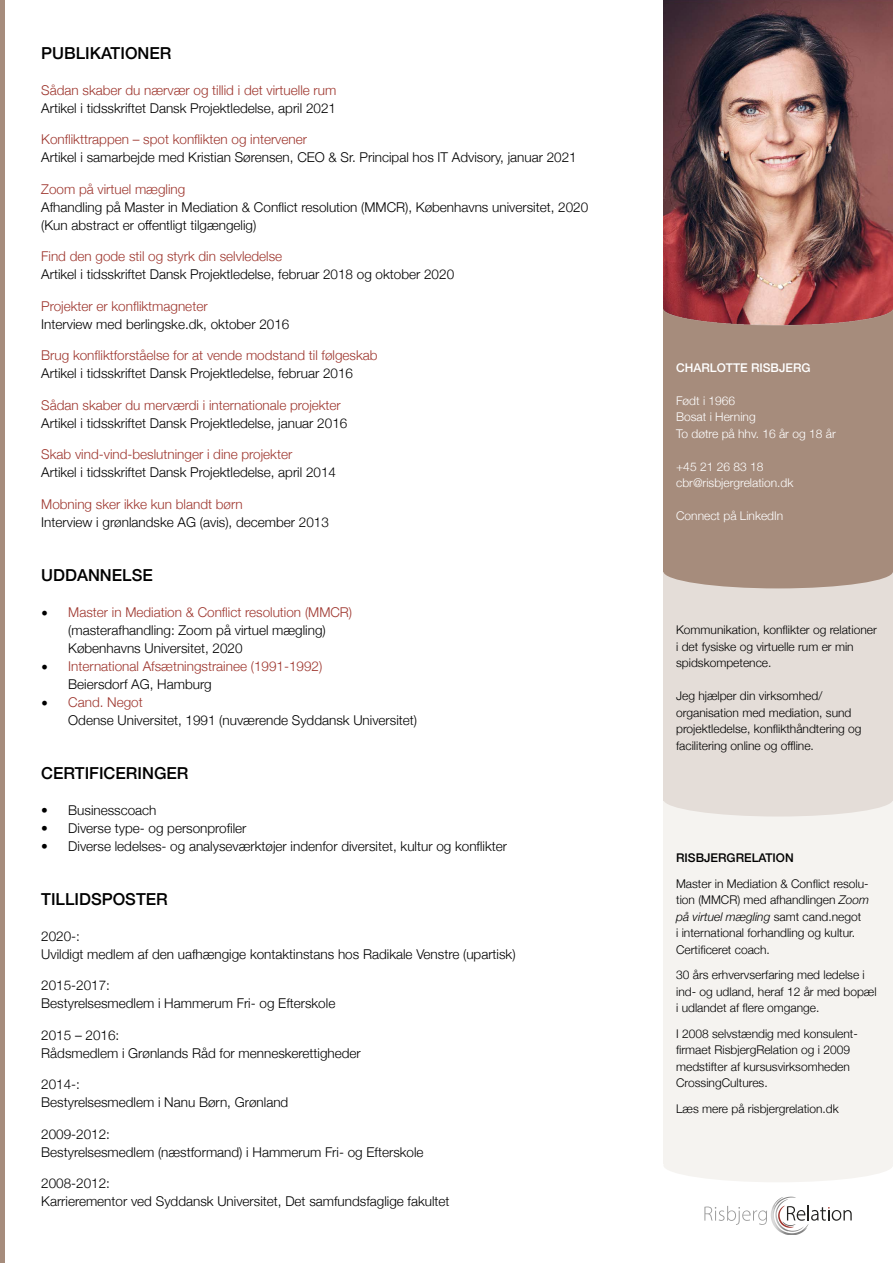
<style>
.page{position:relative;width:893px;height:1263px;background:#fff}
.page>*{position:absolute;margin:0;border:0;box-sizing:border-box;transform-origin:0 0}
.t1{font:500 16.5px "Helvetica Neue";color:#000}
.t2{font:300 13.5px/18px "Helvetica Neue";color:#000}
.t3{font:300 13.5px/18px "Helvetica Neue";color:#9e362e}
.t4{font:300 12px/16.5px "Helvetica Neue";color:#000}
.t5{font:300 12px/16.5px "Helvetica Neue";color:#fff}
.t6{font:500 12px "Helvetica Neue";color:#fff}
.t7{font:500 12px "Helvetica Neue";color:#000}
.s1{font-family:"Minion Pro";font-weight:400;font-size:18px}
.s2{color:#9e362e}
.s3{font-family:"Minion Pro";font-weight:400;font-size:18px;color:#000}
.s4{color:#000}
.s5{font-style:italic}
</style>
<div class="page">
<div style="left:0;top:0;width:5px;height:1263px;background:#a68c7c"></div>
<div style="left:663px;top:1148px;width:230px;height:34px;background:#f5f3f0;border-radius:50%"></div>
<svg style="left:704px;top:1206px;width:63px;height:19px"></svg>
<svg style="left:774px;top:1197px;width:78px;height:36px"></svg>
<div style="left:663px;top:799px;width:230px;height:365px;background:#f5f3f0"></div>
<div style="left:663px;top:782px;width:230px;height:34px;background:#e4ddd8;border-radius:50%"></div>
<div style="left:663px;top:571px;width:230px;height:230px;background:#e4ddd8"></div>
<div style="left:663px;top:554px;width:230px;height:34px;background:#a68c7c;border-radius:50%"></div>
<div style="left:663px;top:309px;width:230px;height:262px;background:#a68c7c"></div>
<img style="left:663px;top:0;width:230px;height:326px">
<p class="t1" style="left:41px;top:39px;width:132px">PUBLIKATIONER</p>
<p class="t3" style="left:41px;top:80px;width:297px">Sådan skaber du nærvær og tillid i det virtuelle rum</p>
<p class="t2" style="left:41px;top:98px;width:296px">Artikel i tidsskriftet Dansk Projektledelse, april 2021</p>
<p class="t3" style="left:41px;top:129px;width:267px">Konflikttrappen – spot konflikten og intervener</p>
<p class="t2" style="left:41px;top:147px;width:537px">Artikel i samarbejde med Kristian Sørensen, CEO &amp; Sr. Principal hos IT Advisory, januar 2021</p>
<p class="t3" style="left:41px;top:179px;width:146px">Zoom på virtuel mægling</p>
<p class="t2" style="left:41px;top:197px;width:548px">Afhandling på Master in Mediation &amp; Conflict resolution (MMCR), Københavns universitet, 2020 (Kun abstract er offentligt tilgængelig)</p>
<p class="t3" style="left:41px;top:246px;width:243px">Find den gode stil og styrk din selvledelse</p>
<p class="t2" style="left:41px;top:264px;width:414px">Artikel i tidsskriftet Dansk Projektledelse, februar 2018 og oktober 2020</p>
<p class="t3" style="left:41px;top:296px;width:168px">Projekter er konfliktmagneter</p>
<p class="t2" style="left:41px;top:314px;width:250px">Interview med berlingske.dk, oktober 2016</p>
<p class="t3" style="left:41px;top:345px;width:338px">Brug konfliktforståelse for at vende modstand til følgeskab</p>
<p class="t2" style="left:41px;top:363px;width:313px">Artikel i tidsskriftet Dansk Projektledelse, februar 2016</p>
<p class="t3" style="left:41px;top:395px;width:301px">Sådan skaber du merværdi i internationale projekter</p>
<p class="t2" style="left:41px;top:413px;width:308px">Artikel i tidsskriftet Dansk Projektledelse, januar 2016</p>
<p class="t3" style="left:41px;top:444px;width:253px">Skab vind-vind-beslutninger i dine projekter</p>
<p class="t2" style="left:41px;top:462px;width:296px">Artikel i tidsskriftet Dansk Projektledelse, april 2014</p>
<p class="t3" style="left:41px;top:494px;width:203px">Mobning sker ikke kun blandt børn</p>
<p class="t2" style="left:41px;top:512px;width:289px">Interview i grønlandske AG (avis), december 2013</p>
<p class="t1" style="left:41px;top:561px;width:113px">UDDANNELSE</p>
<p class="t2" style="left:68px;top:602px;width:285px;text-indent:-27px"><span class="s1">•</span> <span class="s2">Master in Mediation &amp; Conflict resolution (MMCR) </span>(masterafhandling: Zoom på virtuel mægling)<br>Københavns Universitet, 2020</p>
<p class="t3" style="left:68px;top:656px;width:256px;text-indent:-27px"><span class="s3">•</span> International Afsætningstrainee (1991-1992)<br><span class="s4">Beiersdorf AG, Hamburg</span></p>
<p class="t2" style="left:68px;top:692px;width:350px;text-indent:-27px"><span class="s1">•</span> <span class="s2">Cand. Negot<br></span>Odense Universitet, 1991 (nuværende Syddansk Universitet)</p>
<p class="t1" style="left:41px;top:759px;width:149px">CERTIFICERINGER</p>
<p class="t2" style="left:41px;top:800px;width:117px">• Businesscoach</p>
<p class="t2" style="left:41px;top:818px;width:207px">• Diverse type- og personprofiler</p>
<p class="t2" style="left:41px;top:836px;width:467px">• Diverse ledelses- og analyseværktøjer indenfor diversitet, kultur og konflikter</p>
<p class="t1" style="left:41px;top:885px;width:128px">TILLIDSPOSTER</p>
<p class="t2" style="left:41px;top:926px;width:476px">2020-:<br>Uvildigt medlem af den uafhængige kontaktinstans hos Radikale Venstre (upartisk)</p>
<p class="t2" style="left:41px;top:975px;width:296px">2015-2017:<br>Bestyrelsesmedlem i Hammerum Fri- og Efterskole</p>
<p class="t2" style="left:41px;top:1025px;width:321px">2015 – 2016:<br>Rådsmedlem i Grønlands Råd for menneskerettigheder</p>
<p class="t2" style="left:41px;top:1074px;width:249px">2014-:<br>Bestyrelsesmedlem i Nanu Børn, Grønland</p>
<p class="t2" style="left:41px;top:1124px;width:384px">2009-2012:<br>Bestyrelsesmedlem (næstformand) i Hammerum Fri- og Efterskole</p>
<p class="t2" style="left:41px;top:1173px;width:410px">2008-2012:<br>Karrierementor ved Syddansk Universitet, Det samfundsfaglige fakultet</p>
<p class="t6" style="left:676px;top:358px;width:136px">CHARLOTTE RISBJERG</p>
<p class="t5" style="left:676px;top:391px;width:161px">Født i 1966<br>Bosat i Herning<br>To døtre på hhv. 16 år og 18 år</p>
<p class="t5" style="left:676px;top:457px;width:119px">+45 21 26 83 18 cbr@risbjergrelation.dk</p>
<p class="t5" style="left:676px;top:507px;width:109px">Connect på LinkedIn</p>
<p class="t4" style="left:676px;top:621px;width:202px">Kommunikation, konflikter og relationer i det fysiske og virtuelle rum er min spidskompetence.</p>
<p class="t4" style="left:676px;top:687px;width:187px">Jeg hjælper din virksomhed/ organisation med mediation, sund projektledelse, konflikthåndtering og facilitering online og offline.</p>
<p class="t7" style="left:676px;top:848px;width:119px">RISBJERGRELATION</p>
<p class="t4" style="left:676px;top:874px;width:195px">Master in Mediation &amp; Conflict resolu&shy;tion (MMCR) med afhandlingen <span class="s5">Zoom på virtuel mægling</span> samt cand.negot<br>i international forhandling og kultur.<br>Certificeret coach.</p>
<p class="t4" style="left:676px;top:966px;width:202px">30 års erhvervserfaring med ledelse i ind- og udland, heraf 12 år med bopæl i udlandet af flere omgange.</p>
<p class="t4" style="left:676px;top:1024px;width:183px">I 2008 selvstændig med konsulent&shy;firmaet RisbjergRelation og i 2009 medstifter af kursusvirksomheden<br>CrossingCultures.</p>
<p class="t4" style="left:676px;top:1099px;width:164px">Læs mere på risbjergrelation.dk</p>
</div>
